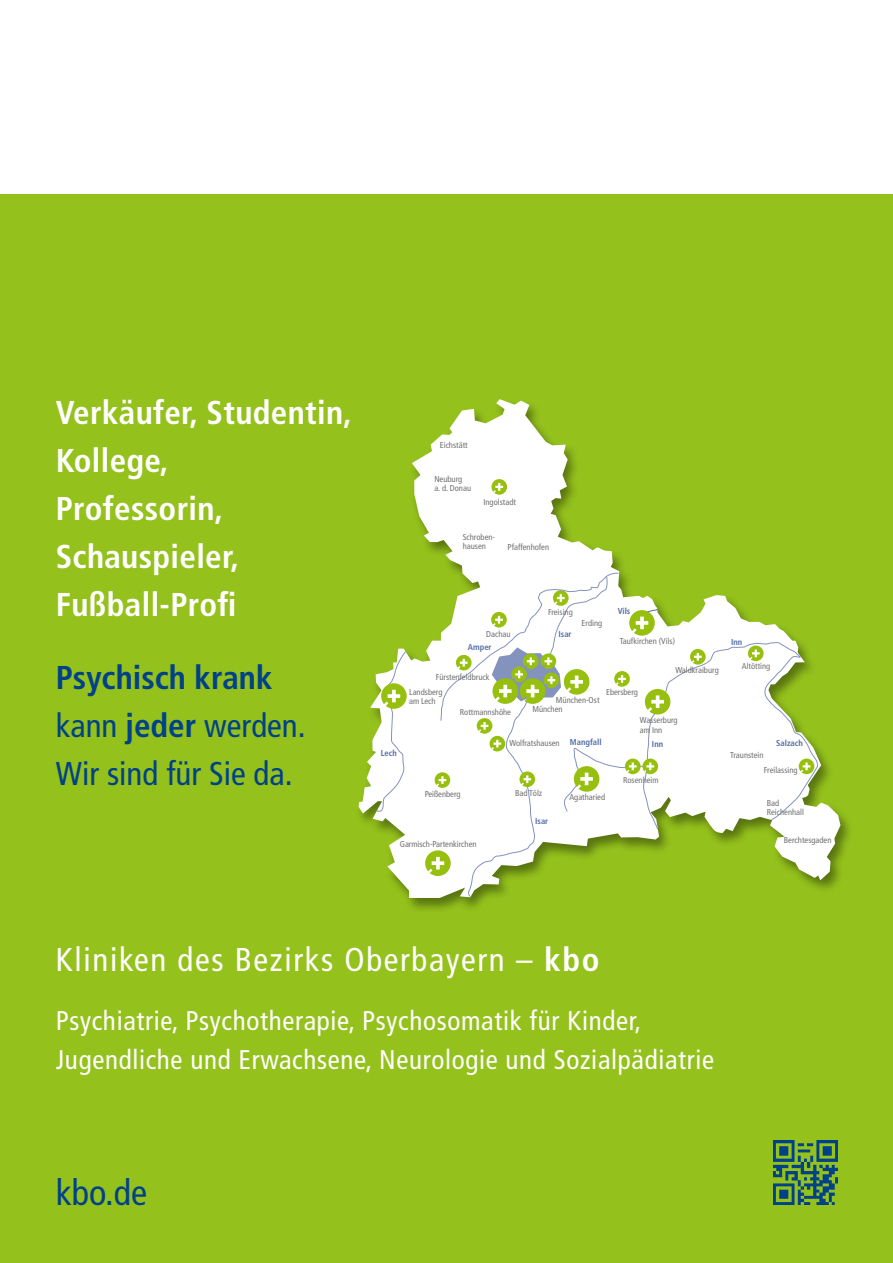
<style>
.page{position:relative;width:893px;height:1263px;background:#fff}
.page>*{position:absolute;margin:0;border:0;box-sizing:border-box;transform-origin:0 0}
.t1{font:condensed 36px "Frutiger LT Com";color:#004189}
.t2{font:700 condensed 33px/48px "Frutiger LT Com";letter-spacing:.01em;color:#fff}
.t3{font:condensed 33px/48px "Frutiger LT Com";color:#004189}
.t4{font:condensed 33px "Frutiger LT Com";letter-spacing:.05em;color:#fff}
.t5{font:condensed 27px/38.8px "Frutiger LT Com";letter-spacing:.025em;color:#fff}
.t6{font:condensed 8.55px/9px "Frutiger LT Com";color:#707172}
.t7{font:700 condensed 8.55px "Frutiger LT Com";color:#526ea6}
.s1{font-weight:700}
</style>
<div class="page">
<div style="left:0;top:194px;width:893px;height:49px;background:#94c11c"></div>
<div style="left:0;top:221px;width:893px;height:1042px;background:#94c11c"></div>
<div style="left:355px;top:398px;width:498px;height:516px;background:#000;opacity:.4"></div>
<svg style="left:359px;top:399px;width:481px;height:499px"></svg>
<svg style="left:491px;top:479px;width:16px;height:16px"></svg>
<svg style="left:425px;top:850px;width:26px;height:26px"></svg>
<svg style="left:467px;top:830px;width:141px;height:67px"></svg>
<svg style="left:376px;top:650px;width:31px;height:162px"></svg>
<svg style="left:435px;top:572px;width:383px;height:258px"></svg>
<img style="left:773px;top:1141px;width:64px;height:63px">
<h2 class="t2" style="left:56px;top:388px;width:298px">Verkäufer, Studentin,<br>Kollege,<br>Professorin,<br>Schauspieler,<br>Fußball-Profi</h2>
<h2 class="t3" style="left:56px;top:654px;width:251px"><span class="s1">Psychisch krank </span>kann <span class="s1">jeder</span> werden.<br>Wir sind für Sie da.</h2>
<p class="t6" style="left:440px;top:441px;width:29px">Eichstätt</p>
<p class="t6" style="left:434px;top:475px;width:38px">Neuburg<br>a. d. Donau</p>
<p class="t6" style="left:483px;top:498px;width:34px">Ingolstadt</p>
<p class="t6" style="left:463px;top:532px;width:34px">Schroben&shy;hausen</p>
<p class="t6" style="left:508px;top:542px;width:43px">Pfaffenhofen</p>
<p class="t6" style="left:548px;top:607px;width:26px">Freising</p>
<p class="t7" style="left:618px;top:606px;width:14px">Vils</p>
<p class="t6" style="left:582px;top:619px;width:22px">Erding</p>
<p class="t6" style="left:486px;top:629px;width:26px">Dachau</p>
<p class="t7" style="left:468px;top:642px;width:25px">Amper</p>
<p class="t7" style="left:558px;top:629px;width:15px">Isar</p>
<p class="t6" style="left:620px;top:637px;width:57px">Taufkirchen (Vils)</p>
<p class="t7" style="left:731px;top:637px;width:13px">Inn</p>
<p class="t6" style="left:436px;top:673px;width:55px">Fürstenfeldbruck</p>
<p class="t6" style="left:675px;top:666px;width:45px">Waldkraiburg</p>
<p class="t6" style="left:742px;top:661px;width:30px">Altötting</p>
<p class="t6" style="left:409px;top:687px;width:35px">Landsberg am Lech</p>
<p class="t6" style="left:460px;top:707px;width:53px">Rottmannshöhe</p>
<p class="t6" style="left:606px;top:688px;width:33px">Ebersberg</p>
<p class="t6" style="left:556px;top:696px;width:45px">München-Ost</p>
<p class="t6" style="left:532px;top:704px;width:32px">München</p>
<p class="t6" style="left:640px;top:715px;width:39px;line-height:10.2px">Wasserburg am Inn</p>
<p class="t6" style="left:509px;top:739px;width:52px">Wolfratshausen</p>
<p class="t7" style="left:570px;top:737px;width:33px">Mangfall</p>
<p class="t7" style="left:652px;top:739px;width:13px">Inn</p>
<p class="t7" style="left:776px;top:738px;width:28px">Salzach</p>
<p class="t7" style="left:381px;top:748px;width:18px">Lech</p>
<p class="t6" style="left:730px;top:751px;width:35px">Traunstein</p>
<p class="t6" style="left:623px;top:775px;width:37px">Rosenheim</p>
<p class="t6" style="left:764px;top:765px;width:35px">Freilassing</p>
<p class="t6" style="left:425px;top:789px;width:37px">Peißenberg</p>
<p class="t6" style="left:515px;top:789px;width:29px">Bad Tölz</p>
<p class="t6" style="left:569px;top:792px;width:37px">Agatharied</p>
<p class="t6" style="left:767px;top:799px;width:39px">Bad<br>Reichenhall</p>
<p class="t7" style="left:535px;top:816px;width:15px">Isar</p>
<p class="t6" style="left:400px;top:840px;width:78px">Garmisch-Partenkirchen</p>
<p class="t6" style="left:784px;top:836px;width:49px">Berchtesgaden</p>
<h2 class="t4" style="left:56px;top:941px;width:545px">Kliniken des Bezirks Oberbayern – <span class="s1">kbo</span></h2>
<h3 class="t5" style="left:56px;top:1001px;width:660px">Psychiatrie, Psychotherapie, Psychosomatik für Kinder,<br>Jugendliche und Erwachsene, Neurologie und Sozialpädiatrie</h3>
<h1 class="t1" style="left:56px;top:1171px;width:93px">kbo.de</h1>
</div>
